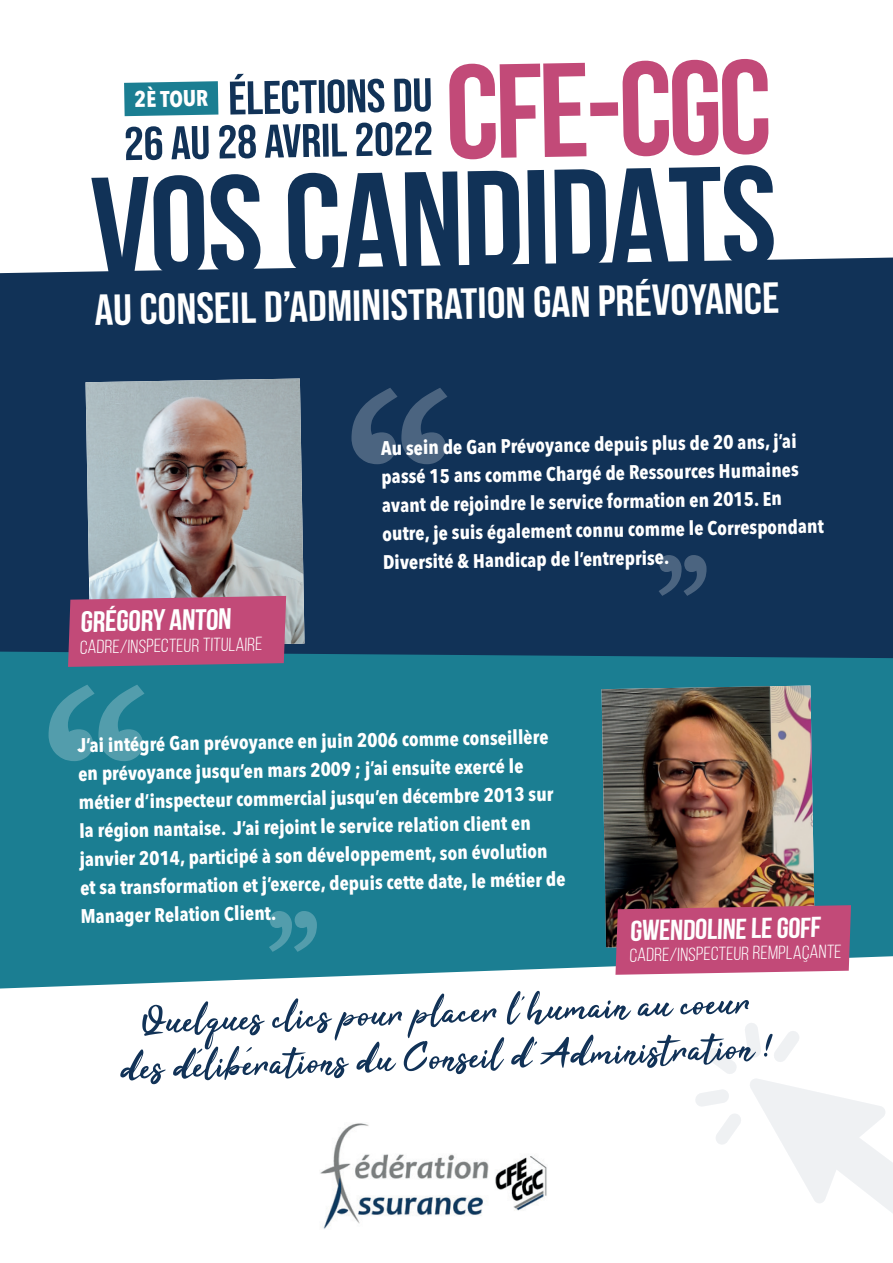
<style>
.page{position:relative;width:893px;height:1263px;background:#fff}
.page>*{position:absolute;margin:0;border:0;box-sizing:border-box;transform-origin:0 0}
.t1{font:700 140.4px "Bebas Neue";color:#113257;scale:1.07 1}
.t2{font:46.95px/43.8px "Bebas Neue";color:#113257;text-align:right;scale:1.07 1}
.t3{font:43.5px "Bebas Neue";color:#fff;scale:1.08 1}
.t4{font:700 29.55px "Bebas Neue";color:#fff;scale:1.07 1}
.t5{font:700 28.8px "Bebas Neue";color:#fff;scale:1.07 1}
.t6{font:700 condensed 22.5px "Avenir Next LT Pro";color:#fff}
.t7{font:700 condensed 19.5px/28.5px "Avenir Next LT Pro";color:#fff}
.t8{font:18.9px "Bebas Neue";color:#fff;scale:1.07 1}
.s1{font-weight:700}
</style>
<div class="page">
<div style="left:0;top:674px;width:893px;height:314px;background:#1b7e92"></div>
<svg style="left:0;top:257px;width:893px;height:417px;background:#173a5d"></svg>
<svg style="left:449px;top:59px;width:320px;height:101px"></svg>
<img style="left:320px;top:1123px;width:227px;height:106px">
<img style="left:86px;top:378px;width:218px;height:269px">
<svg style="left:68px;top:596px;width:218px;height:71px;background:#ba4d79"></svg>
<svg style="left:351px;top:388px;width:96px;height:76px;background:#304c6c"></svg>
<svg style="left:659px;top:555px;width:48px;height:41px;background:#2f4c6c"></svg>
<img style="left:602px;top:685px;width:213px;height:262px">
<svg style="left:615px;top:905px;width:236px;height:70px;background:#be4f79"></svg>
<svg style="left:49px;top:685px;width:95px;height:76px;background:#398ea0"></svg>
<svg style="left:269px;top:911px;width:48px;height:41px;background:#388e9f"></svg>
<svg style="left:119px;top:982px;width:655px;height:103px"></svg>
<svg style="left:686px;top:1000px;width:207px;height:213px"></svg>
<svg style="left:124px;top:81px;width:94px;height:35px;background:#268497"></svg>
<h2 class="t2" style="left:123px;top:78px;width:291px;rotate:-1deg">élections du<br>26 au 28 AVRIL 2022</h2>
<p class="t6" style="left:134px;top:86px;width:75px;rotate:-1deg">2È TOUR</p>
<h1 class="t1" style="left:89px;top:151px;width:643px;rotate:-1deg">VOS CANDIDATS</h1>
<h3 class="t3" style="left:94px;top:285px;width:636px;rotate:-1deg">au conseil d’administration <span class="s1">gan prévoyance</span></h3>
<h3 class="t4" style="left:80px;top:605px;width:143px;rotate:-1deg">GréGORY ANTON</h3>
<p class="t8" style="left:79px;top:637px;width:172px;rotate:-1deg">cadre/inspecteur titulaire</p>
<p class="t7" style="left:381px;top:434px;width:443px;rotate:-1deg">Au sein de Gan Prévoyance depuis plus de 20 ans, j’ai passé 15 ans comme Chargé de Ressources Humaines avant de rejoindre le service formation en 2015. En outre, je suis également connu comme le Correspondant Diversité &amp; Handicap de l’entreprise.</p>
<p class="t7" style="left:77px;top:731px;width:487px;rotate:-1deg">J’ai intégré Gan prévoyance en juin 2006 comme conseillère en prévoyance jusqu’en mars 2009 ; j’ai ensuite exercé le métier d’inspecteur commercial jusqu’en décembre 2013 sur la région nantaise. J’ai rejoint le service relation client en janvier 2014, participé à son développement, son évolution et sa transformation et j’exerce, depuis cette date, le métier de Manager Relation Client.</p>
<h3 class="t5" style="left:630px;top:915px;width:180px;rotate:-1deg">GWENDOLINE LE GOFF</h3>
<p class="t8" style="left:629px;top:945px;width:200px;rotate:-1deg">cadre/inspecteur remplaçante</p>
</div>
